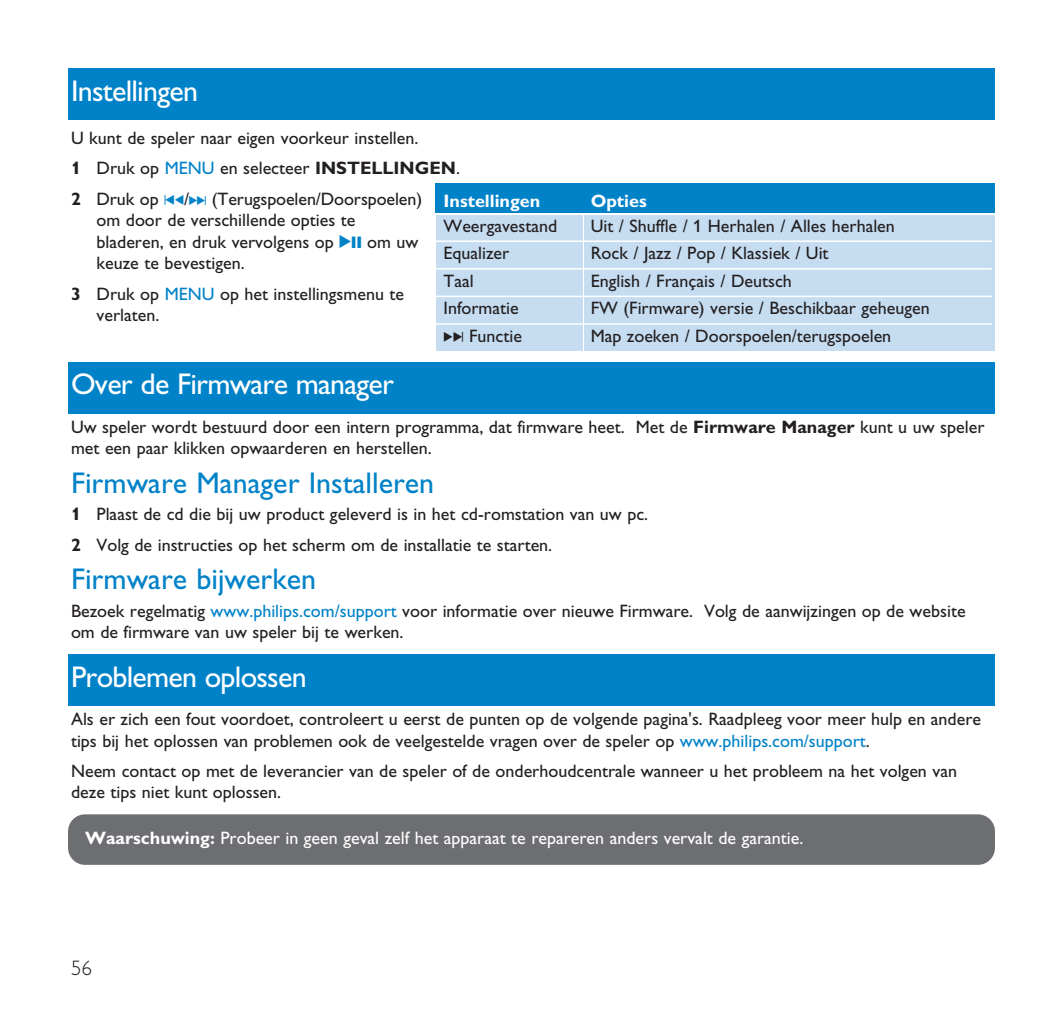
<style>
.page{position:relative;width:1063px;height:1021px;background:#fff}
.page>*{position:absolute;margin:0;border:0;box-sizing:border-box;transform-origin:0 0}
.t1{font:30px "Gill Alt One";letter-spacing:-.025em;color:#fff}
.t2{font:30px "Gill Alt One";color:#0082c8}
.t3{font:300 21px "Gill Alt One";color:#231f20}
.t4{font:18px/21.6px "Gill Alt One";color:#231f20}
.t5{font:18px "Gill Alt One";color:#fff}
.t6{font:700 18px "Gill Alt One";color:#fff}
.s1{font-weight:700}
.s2{color:#0082c8}
.s3{font-family:"Audio Four 4";color:#0082c8}
.s4{font-family:"Audio Four 4"}
</style>
<div class="page">
<div style="left:68px;top:69px;width:927px;height:51px;background:#0082c8"></div>
<div style="left:68px;top:362px;width:927px;height:51px;background:#0082c8"></div>
<div style="left:436px;top:215px;width:146px;height:135px;background:#c5dcf1"></div>
<div style="left:585px;top:215px;width:410px;height:135px;background:#c5dcf1"></div>
<div style="left:436px;top:183px;width:559px;height:30px;background:#0082c8"></div>
<hr style="left:435px;top:240px;width:557px;height:2px;background:#fff">
<hr style="left:435px;top:268px;width:557px;height:1px;background:#fff">
<hr style="left:435px;top:295px;width:557px;height:2px;background:#fff">
<hr style="left:435px;top:323px;width:557px;height:2px;background:#fff">
<div style="left:68px;top:654px;width:927px;height:51px;background:#0082c8"></div>
<div style="left:68px;top:814px;width:927px;height:50px;background:#6d6e71;border-radius:17px"></div>
<h1 class="t1" style="left:71px;top:80px;width:129px">Instellingen</h1>
<p class="t4" style="left:71px;top:125px;width:390px;line-height:30px">U kunt de speler naar eigen voorkeur instellen.<br><span class="s1">1</span> Druk op <span class="s2">MENU</span> en selecteer <span class="s1">INSTELLINGEN</span>.<br><span class="s1">2</span> Druk op <span class="s3">J(</span>/<span class="s3">§</span> (Terugspoelen/Doorspoelen)</p>
<p class="t4" style="left:97px;top:211px;width:324px">om door de verschillende opties te bladeren, en druk vervolgens op <span class="s3">2;</span> om uw keuze te bevestigen.</p>
<p class="t4" style="left:97px;top:284px;width:309px;text-indent:-26px"><span class="s1">3</span> Druk op <span class="s2">MENU</span> op het instellingsmenu te verlaten.</p>
<p class="t6" style="left:444px;top:194px;width:98px">Instellingen</p>
<p class="t6" style="left:591px;top:194px;width:58px">Opties</p>
<p class="t4" style="left:444px;top:217px;width:115px">Weergavestand</p>
<p class="t4" style="left:591px;top:217px;width:306px">Uit / Shuffle / 1 Herhalen / Alles herhalen</p>
<p class="t4" style="left:444px;top:244px;width:67px">Equalizer</p>
<p class="t4" style="left:591px;top:244px;width:239px">Rock / Jazz / Pop / Klassiek / Uit</p>
<p class="t4" style="left:444px;top:272px;width:32px">Taal</p>
<p class="t4" style="left:591px;top:272px;width:203px">English / Français / Deutsch</p>
<p class="t4" style="left:444px;top:299px;width:77px">Informatie</p>
<p class="t4" style="left:591px;top:299px;width:341px">FW (Firmware) versie / Beschikbaar geheugen</p>
<p class="t4" style="left:444px;top:327px;width:80px"><span class="s4">)K</span> Functie</p>
<p class="t4" style="left:591px;top:327px;width:302px">Map zoeken / Doorspoelen/terugspoelen</p>
<h1 class="t1" style="left:71px;top:373px;width:325px">Over de Firmware manager</h1>
<p class="t4" style="left:71px;top:417px;width:915px">Uw speler wordt bestuurd door een intern programma, dat firmware heet. Met de <span class="s1">Firmware Manager</span> kunt u uw speler met een paar klikken opwaarderen en herstellen.</p>
<h1 class="t2" style="left:71px;top:472px;width:365px">Firmware Manager Installeren</h1>
<p class="t4" style="left:71px;top:501px;width:579px;line-height:30px"><span class="s1">1</span> Plaast de cd die bij uw product geleverd is in het cd-romstation van uw pc.<br><span class="s1">2</span> Volg de instructies op het scherm om de installatie te starten.</p>
<h1 class="t2" style="left:71px;top:568px;width:247px">Firmware bijwerken</h1>
<p class="t4" style="left:71px;top:602px;width:896px">Bezoek regelmatig <span class="s2">www.philips.com/support</span> voor informatie over nieuwe Firmware. Volg de aanwijzingen op de website om de firmware van uw speler bij te werken.</p>
<h1 class="t1" style="left:71px;top:666px;width:237px">Problemen oplossen</h1>
<p class="t4" style="left:71px;top:710px;width:912px">Als er zich een fout voordoet, controleert u eerst de punten op de volgende pagina's. Raadpleeg voor meer hulp en andere tips bij het oplossen van problemen ook de veelgestelde vragen over de speler op <span class="s2">www.philips.com/support</span>.</p>
<p class="t4" style="left:71px;top:761px;width:887px">Neem contact op met de leverancier van de speler of de onderhoudcentrale wanneer u het probleem na het volgen van deze tips niet kunt oplossen.</p>
<p class="t5" style="left:85px;top:831px;width:720px"><span class="s1">Waarschuwing:</span> Probeer in geen geval zelf het apparaat te repareren anders vervalt de garantie.</p>
<p class="t3" style="left:71px;top:960px;width:22px">56</p>
</div>
